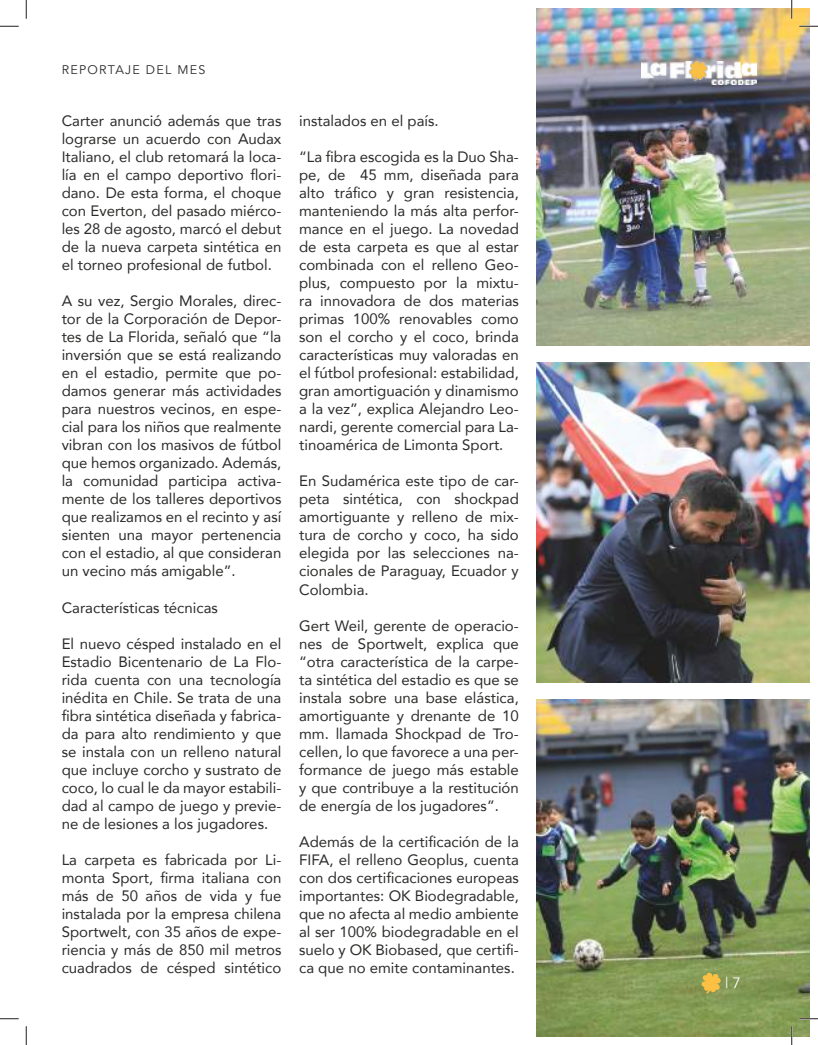
<style>
.page{position:relative;width:818px;height:1045px;background:#fff}
.page>*{position:absolute;margin:0;border:0;box-sizing:border-box;transform-origin:0 0}
.t1{font:15px/18px "Avenir";color:#2b2b2a;text-align:justify}
.t2{font:15px "Avenir";color:#fff}
.t3{font:12.5px "Avenir";letter-spacing:.1em;color:#2b2b2a}
</style>
<div class="page">
<img style="left:536px;top:699px;width:273px;height:337px">
<img style="left:536px;top:9px;width:273px;height:336px">
<svg style="left:701px;top:972px;width:20px;height:21px"></svg>
<img style="left:641px;top:62px;width:115px;height:23px">
<img style="left:536px;top:363px;width:273px;height:319px">
<svg style="left:0;top:25px;width:19px;height:2px"></svg>
<svg style="left:799px;top:25px;width:19px;height:2px"></svg>
<svg style="left:0;top:1018px;width:19px;height:1px"></svg>
<svg style="left:799px;top:1018px;width:19px;height:1px"></svg>
<svg style="left:25px;top:0;width:2px;height:19px"></svg>
<svg style="left:25px;top:1026px;width:2px;height:19px"></svg>
<svg style="left:791px;top:0;width:1px;height:19px"></svg>
<svg style="left:791px;top:1026px;width:1px;height:19px"></svg>
<p class="t3" style="left:62px;top:62px;width:145px">REPORTAJE DEL MES</p>
<p class="t1" style="left:62px;top:112px;width:221px">Carter anunció además que tras lograrse un acuerdo con Audax Italiano, el club retomará la loca&shy;lía en el campo deportivo flori&shy;dano. De esta forma, el choque con Everton, del pasado miérco&shy;les 28 de agosto, marcó el debut de la nueva carpeta sintética en el torneo profesional de futbol.</p>
<p class="t1" style="left:62px;top:292px;width:221px">A su vez, Sergio Morales, direc&shy;tor de la Corporación de Depor&shy;tes de La Florida, señaló que “la inversión que se está realizando en el estadio, permite que po&shy;damos generar más actividades para nuestros vecinos, en espe&shy;cial para los niños que realmente vibran con los masivos de fútbol que hemos organizado. Además, la comunidad participa activa&shy;mente de los talleres deportivos que realizamos en el recinto y así sienten una mayor pertenencia con el estadio, al que consideran un vecino más amigable”.</p>
<p class="t1" style="left:62px;top:598px;width:158px">Características técnicas</p>
<p class="t1" style="left:62px;top:634px;width:221px">El nuevo césped instalado en el Estadio Bicentenario de La Flo&shy;rida cuenta con una tecnología inédita en Chile. Se trata de una fibra sintética diseñada y fabrica&shy;da para alto rendimiento y que se instala con un relleno natural que incluye corcho y sustrato de coco, lo cual le da mayor estabili&shy;dad al campo de juego y previe&shy;ne de lesiones a los jugadores.</p>
<p class="t1" style="left:62px;top:850px;width:221px">La carpeta es fabricada por Li&shy;monta Sport, firma italiana con más de 50 años de vida y fue instalada por la empresa chilena Sportwelt, con 35 años de expe&shy;riencia y más de 850 mil metros cuadrados de césped sintético</p>
<p class="t1" style="left:299px;top:112px;width:141px">instalados en el país.</p>
<p class="t1" style="left:299px;top:148px;width:221px">“La fibra escogida es la Duo Sha&shy;pe, de 45 mm, diseñada para alto tráfico y gran resistencia, manteniendo la más alta perfor&shy;mance en el juego. La novedad de esta carpeta es que al estar combinada con el relleno Geo&shy;plus, compuesto por la mixtu&shy;ra innovadora de dos materias primas 100% renovables como son el corcho y el coco, brinda características muy valoradas en el fútbol profesional: estabilidad, gran amortiguación y dinamismo a la vez”, explica Alejandro Leo&shy;nardi, gerente comercial para La&shy;tinoamérica de Limonta Sport.</p>
<p class="t1" style="left:299px;top:472px;width:221px">En Sudamérica este tipo de car&shy;peta sintética, con shockpad amortiguante y relleno de mix&shy;tura de corcho y coco, ha sido elegida por las selecciones na&shy;cionales de Paraguay, Ecuador y Colombia.</p>
<p class="t1" style="left:299px;top:616px;width:221px">Gert Weil, gerente de operacio&shy;nes de Sportwelt, explica que “otra característica de la carpe&shy;ta sintética del estadio es que se instala sobre una base elástica, amortiguante y drenante de 10 mm. llamada Shockpad de Tro&shy;cellen, lo que favorece a una per&shy;formance de juego más estable y que contribuye a la restitución de energía de los jugadores”.</p>
<p class="t1" style="left:299px;top:832px;width:221px">Además de la certificación de la FIFA, el relleno Geoplus, cuenta con dos certificaciones europeas importantes: OK Biodegradable, que no afecta al medio ambiente al ser 100% biodegradable en el suelo y OK Biobased, que certifi&shy;ca que no emite contaminantes.</p>
<p class="t2" style="left:725px;top:973px;width:17px">| 7</p>
</div>
